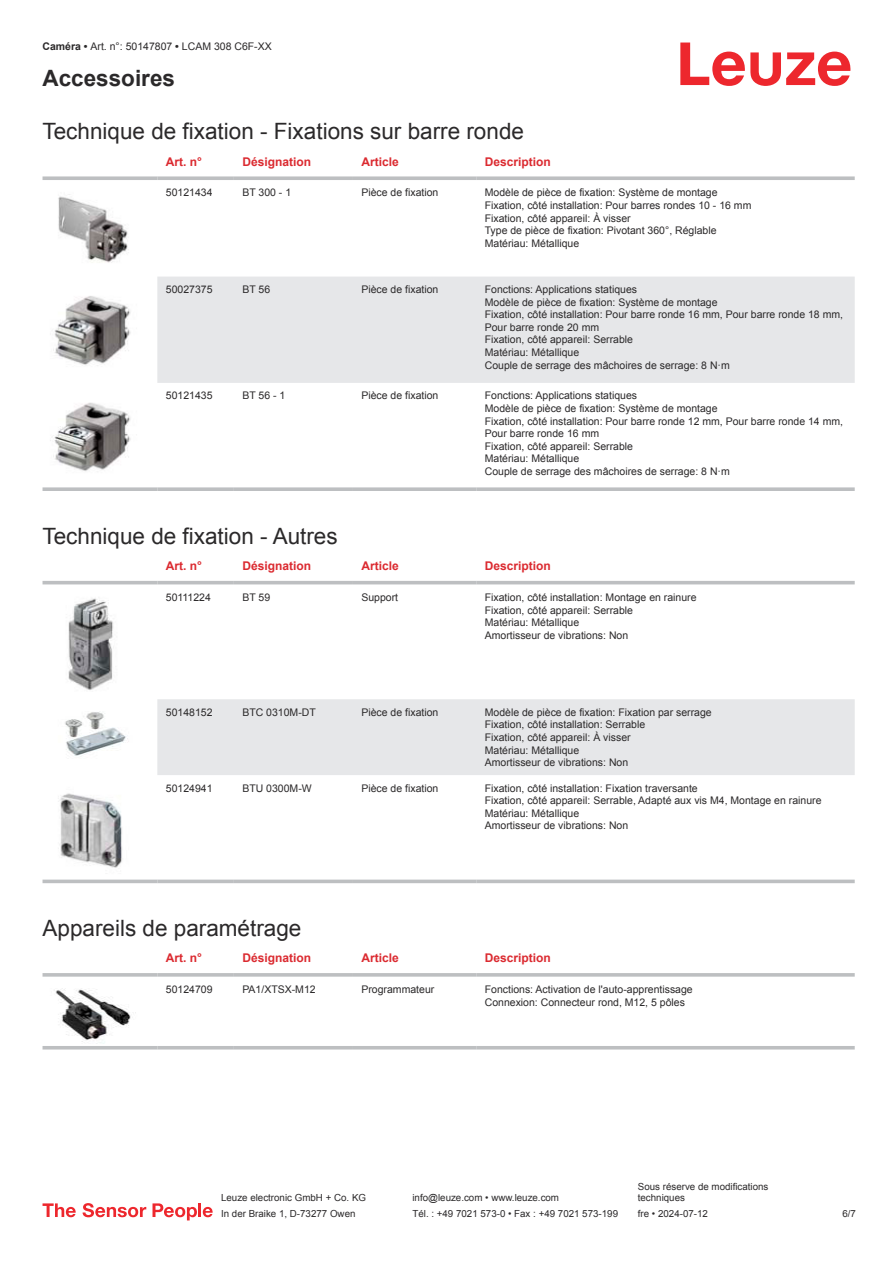
<style>
.page{position:relative;width:893px;height:1263px;background:#fff}
.page>*{position:absolute;margin:0;border:0;box-sizing:border-box;transform-origin:0 0}
.t1{font:22.5px "Arial";color:#2b292a}
.t2{font:700 22.5px "Arial";color:#2b292a}
.t3{font:700 12px "Arial";color:#db2a30}
.t4{font:10.5px/12.6px "Arial";color:#2b292a}
.t5{font:9.75px/11.7px "Arial";color:#2b292a}
.s1{font-weight:700}
</style>
<div class="page">
<svg style="left:680px;top:43px;width:170px;height:43px"></svg>
<div style="left:157px;top:277px;width:698px;height:106px;background:#e6e7e9"></div>
<svg style="left:43px;top:176px;width:114px;height:4px"></svg>
<svg style="left:157px;top:176px;width:77px;height:4px"></svg>
<svg style="left:234px;top:176px;width:119px;height:4px"></svg>
<svg style="left:353px;top:176px;width:123px;height:4px"></svg>
<svg style="left:476px;top:176px;width:379px;height:4px;fill:#bdbfc1"></svg>
<svg style="left:43px;top:487px;width:114px;height:4px"></svg>
<svg style="left:157px;top:487px;width:77px;height:4px"></svg>
<svg style="left:234px;top:487px;width:119px;height:4px"></svg>
<svg style="left:353px;top:487px;width:123px;height:4px"></svg>
<svg style="left:476px;top:487px;width:379px;height:4px;fill:#bdbfc1"></svg>
<img style="left:58px;top:194px;width:71px;height:69px">
<img style="left:53px;top:296px;width:78px;height:70px">
<img style="left:50px;top:402px;width:81px;height:69px">
<svg style="left:43px;top:584px;width:812px;height:300px"></svg>
<div style="left:157px;top:699px;width:698px;height:76px;background:#e6e7e9"></div>
<hr style="left:43px;top:581px;width:114px;height:3px;background:#bdbfc1">
<hr style="left:157px;top:581px;width:77px;height:3px;background:#bdbfc1">
<hr style="left:234px;top:581px;width:119px;height:3px;background:#bdbfc1">
<hr style="left:353px;top:581px;width:123px;height:3px;background:#bdbfc1">
<hr style="left:476px;top:581px;width:379px;height:3px;background:#bdbfc1">
<hr style="left:43px;top:880px;width:114px;height:3px;background:#bdbfc1">
<hr style="left:157px;top:880px;width:77px;height:3px;background:#bdbfc1">
<hr style="left:234px;top:880px;width:119px;height:3px;background:#bdbfc1">
<hr style="left:353px;top:880px;width:123px;height:3px;background:#bdbfc1">
<hr style="left:476px;top:880px;width:379px;height:3px;background:#bdbfc1">
<img style="left:58px;top:589px;width:67px;height:106px">
<img style="left:43px;top:703px;width:97px;height:62px">
<img style="left:43px;top:779px;width:97px;height:98px">
<svg style="left:43px;top:1043px;width:812px;height:7px"></svg>
<svg style="left:43px;top:973px;width:114px;height:4px"></svg>
<svg style="left:157px;top:973px;width:77px;height:4px"></svg>
<svg style="left:234px;top:973px;width:119px;height:4px"></svg>
<svg style="left:353px;top:973px;width:123px;height:4px"></svg>
<svg style="left:476px;top:973px;width:379px;height:4px;fill:#c2c4c5"></svg>
<hr style="left:43px;top:1046px;width:114px;height:3px;background:#bdbfc1">
<hr style="left:157px;top:1046px;width:77px;height:3px;background:#bdbfc1">
<hr style="left:234px;top:1046px;width:119px;height:3px;background:#bdbfc1">
<hr style="left:353px;top:1046px;width:123px;height:3px;background:#bdbfc1">
<hr style="left:476px;top:1046px;width:379px;height:3px;background:#bdbfc1">
<img style="left:54px;top:988px;width:82px;height:55px">
<svg style="left:43px;top:1203px;width:33px;height:14px"></svg>
<svg style="left:83px;top:1203px;width:63px;height:14px"></svg>
<svg style="left:153px;top:1203px;width:44px;height:17px"></svg>
<hr style="left:198px;top:1203px;width:3px;height:14px;background:#ed272d">
<svg style="left:203px;top:1207px;width:10px;height:10px"></svg>
<p class="t4" style="left:43px;top:41px;width:231px"><span class="s1">Caméra •</span> Art. n°: 50147807 <span class="s1">•</span> LCAM 308 C6F-XX</p>
<h1 class="t2" style="left:43px;top:70px;width:134px">Accessoires</h1>
<h1 class="t1" style="left:43px;top:123px;width:483px">Technique de fixation - Fixations sur barre ronde</h1>
<p class="t3" style="left:166px;top:157px;width:38px">Art. n°</p>
<p class="t3" style="left:242px;top:157px;width:70px">Désignation</p>
<p class="t3" style="left:361px;top:157px;width:39px">Article</p>
<p class="t3" style="left:485px;top:157px;width:68px">Description</p>
<p class="t4" style="left:166px;top:187px;width:48px">50121434</p>
<p class="t4" style="left:242px;top:187px;width:50px">BT 300 - 1</p>
<p class="t4" style="left:361px;top:187px;width:79px">Pièce de fixation</p>
<p class="t4" style="left:485px;top:187px;width:268px">Modèle de pièce de fixation: Système de montage Fixation, côté installation: Pour barres rondes 10 - 16 mm Fixation, côté appareil: À visser<br>Type de pièce de fixation: Pivotant 360°, Réglable Matériau: Métallique</p>
<p class="t4" style="left:166px;top:284px;width:48px">50027375</p>
<p class="t4" style="left:242px;top:284px;width:29px">BT 56</p>
<p class="t4" style="left:361px;top:284px;width:79px">Pièce de fixation</p>
<p class="t4" style="left:485px;top:284px;width:360px">Fonctions: Applications statiques<br>Modèle de pièce de fixation: Système de montage<br>Fixation, côté installation: Pour barre ronde 16 mm, Pour barre ronde 18 mm, Pour barre ronde 20 mm<br>Fixation, côté appareil: Serrable<br>Matériau: Métallique<br>Couple de serrage des mâchoires de serrage: 8 N·m</p>
<p class="t4" style="left:166px;top:390px;width:48px">50121435</p>
<p class="t4" style="left:242px;top:390px;width:44px">BT 56 - 1</p>
<p class="t4" style="left:361px;top:390px;width:79px">Pièce de fixation</p>
<p class="t4" style="left:485px;top:390px;width:360px">Fonctions: Applications statiques<br>Modèle de pièce de fixation: Système de montage<br>Fixation, côté installation: Pour barre ronde 12 mm, Pour barre ronde 14 mm, Pour barre ronde 16 mm<br>Fixation, côté appareil: Serrable<br>Matériau: Métallique<br>Couple de serrage des mâchoires de serrage: 8 N·m</p>
<h1 class="t1" style="left:43px;top:527px;width:297px">Technique de fixation - Autres</h1>
<p class="t3" style="left:166px;top:561px;width:38px">Art. n°</p>
<p class="t3" style="left:242px;top:561px;width:70px">Désignation</p>
<p class="t3" style="left:361px;top:561px;width:39px">Article</p>
<p class="t3" style="left:485px;top:561px;width:68px">Description</p>
<p class="t4" style="left:166px;top:592px;width:47px">50111224</p>
<p class="t4" style="left:242px;top:592px;width:29px">BT 59</p>
<p class="t4" style="left:361px;top:592px;width:38px">Support</p>
<p class="t4" style="left:485px;top:592px;width:213px">Fixation, côté installation: Montage en rainure Fixation, côté appareil: Serrable<br>Matériau: Métallique<br>Amortisseur de vibrations: Non</p>
<p class="t4" style="left:166px;top:707px;width:48px">50148152</p>
<p class="t4" style="left:242px;top:707px;width:75px">BTC 0310M-DT</p>
<p class="t4" style="left:361px;top:707px;width:79px">Pièce de fixation</p>
<p class="t4" style="left:485px;top:707px;width:229px">Modèle de pièce de fixation: Fixation par serrage Fixation, côté installation: Serrable<br>Fixation, côté appareil: À visser<br>Matériau: Métallique<br>Amortisseur de vibrations: Non</p>
<p class="t4" style="left:166px;top:782px;width:48px">50124941</p>
<p class="t4" style="left:242px;top:782px;width:71px">BTU 0300M-W</p>
<p class="t4" style="left:361px;top:782px;width:79px">Pièce de fixation</p>
<p class="t4" style="left:485px;top:782px;width:338px">Fixation, côté installation: Fixation traversante<br>Fixation, côté appareil: Serrable, Adapté aux vis M4, Montage en rainure Matériau: Métallique<br>Amortisseur de vibrations: Non</p>
<h1 class="t1" style="left:43px;top:920px;width:260px">Appareils de paramétrage</h1>
<p class="t3" style="left:166px;top:953px;width:38px">Art. n°</p>
<p class="t3" style="left:242px;top:953px;width:70px">Désignation</p>
<p class="t3" style="left:361px;top:953px;width:39px">Article</p>
<p class="t3" style="left:485px;top:953px;width:68px">Description</p>
<p class="t4" style="left:166px;top:984px;width:48px">50124709</p>
<p class="t4" style="left:242px;top:984px;width:75px">PA1/XTSX-M12</p>
<p class="t4" style="left:361px;top:984px;width:74px">Programmateur</p>
<p class="t4" style="left:485px;top:984px;width:210px">Fonctions: Activation de l'auto-apprentissage<br>Connexion: Connecteur rond, M12, 5 pôles</p>
<p class="t5" style="left:221px;top:1193px;width:146px">Leuze electronic GmbH + Co. KG</p>
<p class="t5" style="left:412px;top:1193px;width:148px">info@leuze.com • www.leuze.com</p>
<p class="t5" style="left:638px;top:1181px;width:132px">Sous réserve de modifications techniques</p>
<p class="t5" style="left:221px;top:1209px;width:136px">In der Braike 1, D-73277 Owen</p>
<p class="t5" style="left:412px;top:1209px;width:207px">Tél. : +49 7021 573-0 • Fax : +49 7021 573-199</p>
<p class="t5" style="left:638px;top:1209px;width:72px">fre • 2024-07-12</p>
<p class="t5" style="left:842px;top:1209px;width:15px">6 /7</p>
</div>
